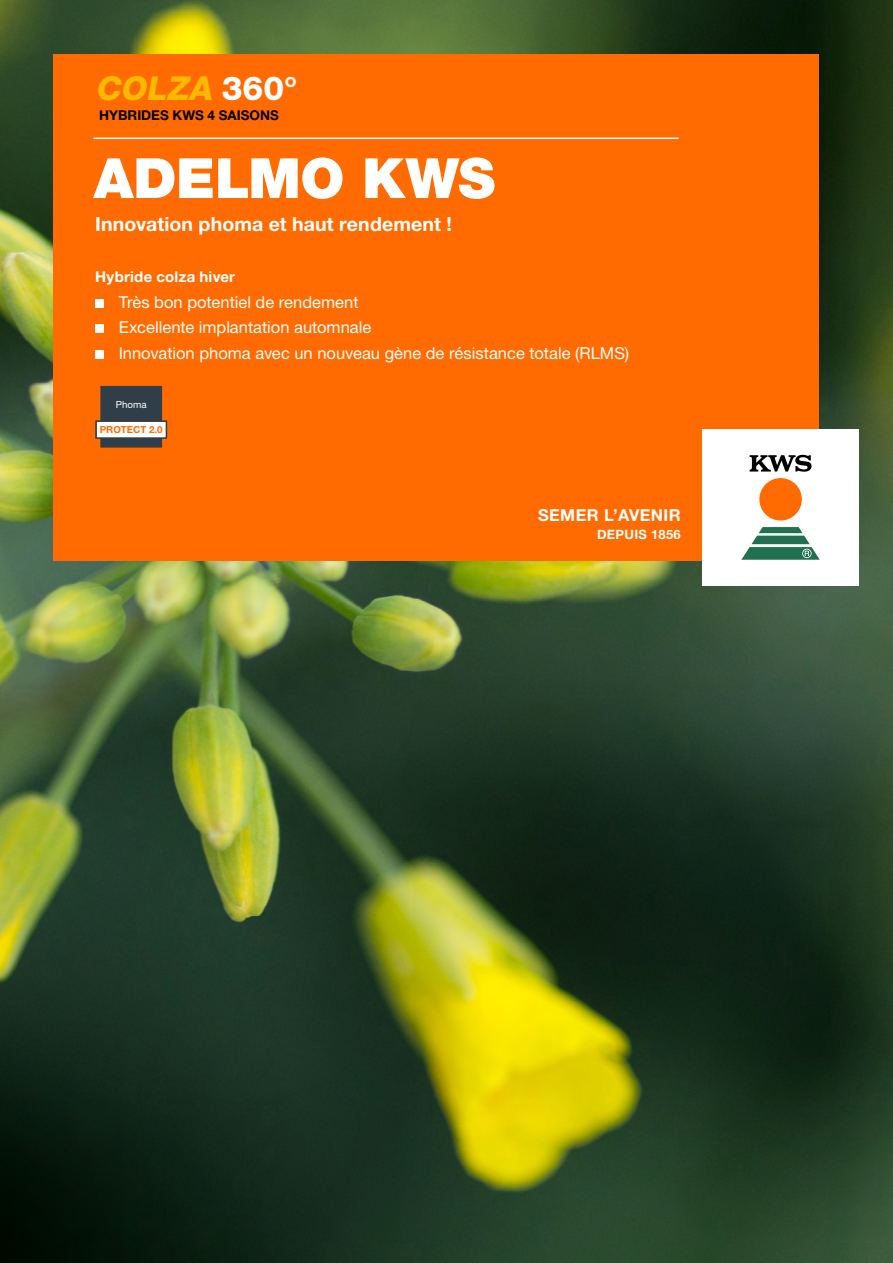
<style>
.page{position:relative;width:893px;height:1263px;background:#fff}
.page>*{position:absolute;margin:0;border:0;box-sizing:border-box;transform-origin:0 0}
.t1{font:900 55.5px "Helvetica Neue LT Std";letter-spacing:-.01em;color:#fff}
.t2{font:italic 800 33px "Helvetica Neue LT Std";color:#fbb900}
.t3{font:700 19.5px "Helvetica Neue LT Std";letter-spacing:.005em;color:#fff}
.t4{font:16.5px/25.5px "Helvetica Neue LT Std";color:#fff}
.t5{font:700 16.5px "Helvetica Neue LT Std";letter-spacing:.025em;color:#fff}
.t6{font:700 15px "Helvetica Neue LT Std";letter-spacing:.015em;color:#fff}
.t7{font:700 13.5px "Helvetica Neue LT Std";color:#000}
.t8{font:700 12.9px "Helvetica Neue LT Std";letter-spacing:.025em;color:#fff}
.t9{font:700 9.75px "Helvetica Neue LT Pro";color:#ff6b00}
.t10{font:9.75px "Helvetica Neue LT Pro";color:#fff}
.s1{font-style:normal;color:#fff}
</style>
<div class="page">
<img style="left:0;top:0;width:893px;height:1263px">
<div style="left:54px;top:54px;width:765px;height:506px;background:#ff6b00"></div>
<hr style="left:94px;top:138px;width:585px;height:1px;background:#fff">
<div style="left:702px;top:429px;width:157px;height:156px;background:#fff"></div>
<svg style="left:741px;top:527px;width:79px;height:33px"></svg>
<div style="left:759px;top:478px;width:43px;height:42px;background:#ff6b00;border-radius:50%"></div>
<svg style="left:750px;top:455px;width:62px;height:17px"></svg>
<div style="left:95px;top:299px;width:9px;height:8px;background:#fff"></div>
<div style="left:95px;top:324px;width:9px;height:9px;background:#fff"></div>
<div style="left:95px;top:350px;width:9px;height:8px;background:#fff"></div>
<svg style="left:95px;top:386px;width:72px;height:62px;background:#77706b"></svg>
<h2 class="t2" style="left:95px;top:69px;width:204px">COLZA <span class="s1">360°</span></h2>
<p class="t7" style="left:99px;top:107px;width:181px">HYBRIDES KWS 4 SAISONS</p>
<h1 class="t1" style="left:94px;top:145px;width:403px">ADELMO KWS</h1>
<p class="t3" style="left:95px;top:212px;width:358px">Innovation phoma et haut rendement !</p>
<p class="t6" style="left:95px;top:267px;width:141px">Hybride colza hiver</p>
<p class="t4" style="left:119px;top:289px;width:512px">Très bon potentiel de rendement<br>Excellente implantation automnale<br>Innovation phoma avec un nouveau gène de résistance totale (RLMS)</p>
<p class="t10" style="left:116px;top:399px;width:32px">Phoma</p>
<p class="t9" style="left:100px;top:423px;width:64px">PROTECT 2.0</p>
<p class="t5" style="left:538px;top:505px;width:144px">SEMER L’AVENIR</p>
<p class="t8" style="left:597px;top:526px;width:85px">DEPUIS 1856</p>
</div>
